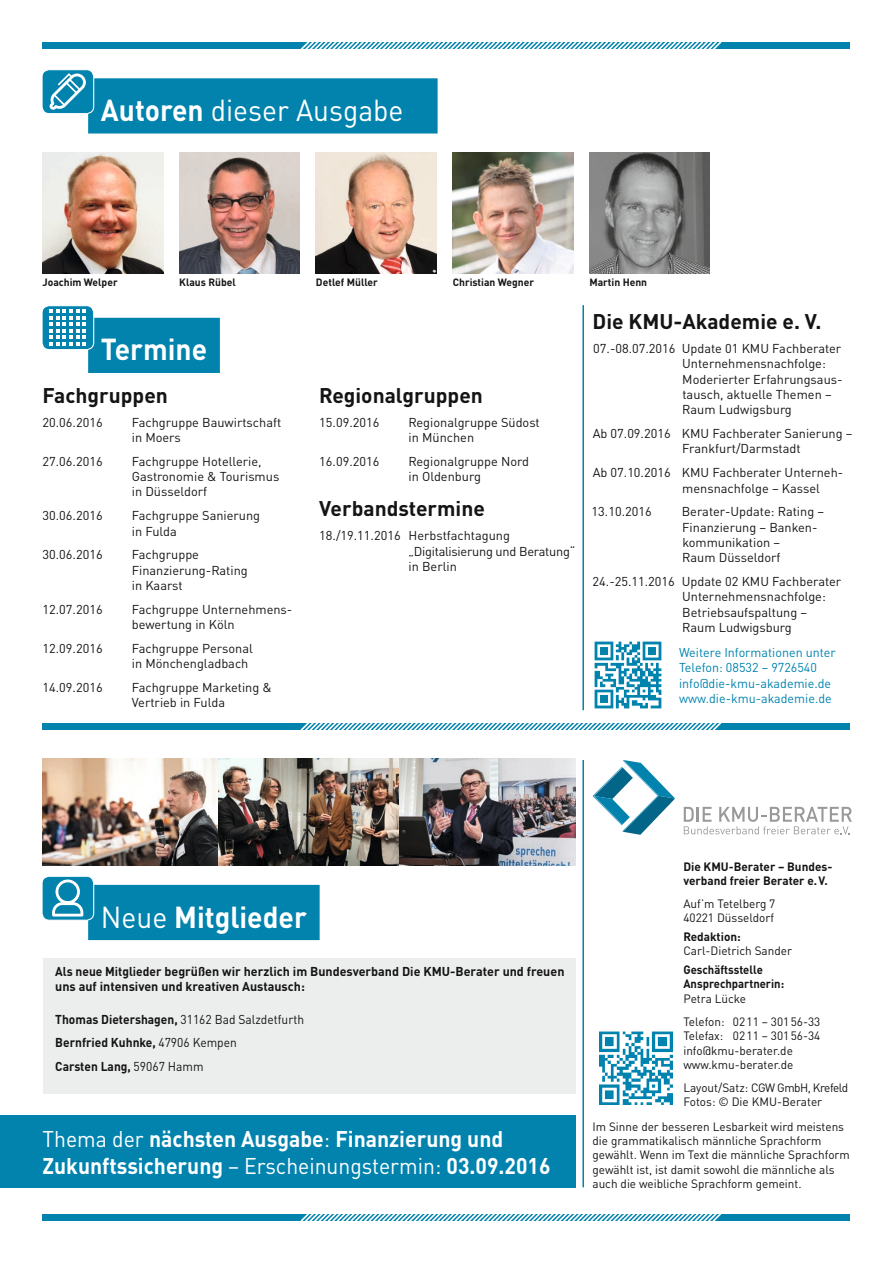
<style>
.page{position:relative;width:893px;height:1263px;background:#fff}
.page>*{position:absolute;margin:0;border:0;box-sizing:border-box;transform-origin:0 0}
.t1{font:700 30px "DINOT";color:#fff;scale:.94 1}
.t2{font:30px "DINOT";color:#fff;scale:.94 1}
.t3{font:700 22.5px/27px "DINOT";color:#fff;scale:.94 1}
.t4{font:700 21px "DINOT";color:#131413}
.t5{font:12.75px/15.3px "DINOT";color:#131413}
.t6{font:700 12.75px/23.5px "DINOT";color:#131413;scale:.94 1}
.t7{font:12.75px/15.3px "DINOT";color:#0183ae}
.t8{font:12px/14.4px "DINOT";color:#131413}
.t9{font:700 12px/14.4px "DINOT";color:#131413}
.t10{font:700 12px/14.4px "DINOT";color:#131413;scale:.94 1}
.t11{font:700 10.5px "DINOT";color:#131413}
.s1{font-weight:700}
.s2{font-weight:400}
</style>
<div class="page">
<div style="left:88px;top:318px;width:132px;height:55px;background:#0183ae"></div>
<img style="left:599px;top:1031px;width:74px;height:74px">
<svg style="left:684px;top:807px;width:168px;height:27px"></svg>
<svg style="left:592px;top:760px;width:83px;height:75px"></svg>
<hr style="left:582px;top:760px;width:2px;height:427px;background:#0183ae">
<hr style="left:582px;top:305px;width:2px;height:405px;background:#0183ae">
<div style="left:43px;top:43px;width:807px;height:6px;background:#0183ae"></div>
<svg style="left:300px;top:43px;width:421px;height:6px"></svg>
<div style="left:43px;top:723px;width:807px;height:6px;background:#0183ae"></div>
<svg style="left:301px;top:723px;width:421px;height:6px"></svg>
<div style="left:43px;top:1214px;width:807px;height:6px;background:#0183ae"></div>
<svg style="left:301px;top:1214px;width:421px;height:6px"></svg>
<img style="left:589px;top:152px;width:121px;height:122px">
<img style="left:43px;top:152px;width:120px;height:122px">
<div style="left:42px;top:306px;width:52px;height:44px;background:#0183ae;border-radius:7px"></div>
<div style="left:41px;top:305px;width:53px;height:45px;border:1px solid #fff;border-radius:7px"></div>
<svg style="left:50px;top:310px;width:36px;height:36px"></svg>
<div style="left:88px;top:78px;width:350px;height:56px;background:#0183ae"></div>
<div style="left:42px;top:70px;width:52px;height:44px;background:#0183ae;border-radius:7px"></div>
<div style="left:41px;top:69px;width:53px;height:45px;border:1px solid #fff;border-radius:7px"></div>
<svg style="left:49px;top:73px;width:37px;height:37px"></svg>
<div style="left:0;top:1115px;width:575px;height:73px;background:#0183ae"></div>
<div style="left:43px;top:958px;width:532px;height:136px;background:#eceded"></div>
<div style="left:88px;top:885px;width:232px;height:55px;background:#0183ae"></div>
<div style="left:42px;top:876px;width:52px;height:44px;background:#0183ae;border-radius:7px"></div>
<div style="left:41px;top:876px;width:53px;height:45px;border:1px solid #fff;border-radius:7px"></div>
<svg style="left:52px;top:879px;width:31px;height:37px"></svg>
<img style="left:179px;top:152px;width:121px;height:122px">
<img style="left:453px;top:152px;width:120px;height:122px">
<img style="left:316px;top:152px;width:120px;height:122px">
<img style="left:43px;top:759px;width:176px;height:106px">
<img style="left:398px;top:759px;width:177px;height:106px">
<img style="left:219px;top:759px;width:179px;height:106px">
<img style="left:594px;top:641px;width:68px;height:68px">
<h1 class="t2" style="left:101px;top:91px;width:323px"><span class="s1">Autoren</span> dieser Ausgabe</h1>
<p class="t11" style="left:179px;top:276px;width:58px">Klaus Rübel</p>
<p class="t11" style="left:316px;top:276px;width:63px">Detlef Müller</p>
<p class="t11" style="left:453px;top:276px;width:83px">Christian Wegner</p>
<p class="t11" style="left:43px;top:276px;width:77px">Joachim Welper</p>
<p class="t11" style="left:589px;top:276px;width:59px">Martin Henn</p>
<h1 class="t1" style="left:101px;top:330px;width:114px">Termine</h1>
<h3 class="t4" style="left:43px;top:382px;width:127px">Fachgruppen</h3>
<p class="t5" style="left:43px;top:414px;width:62px">20.06.2016</p>
<p class="t5" style="left:132px;top:414px;width:151px">Fachgruppe Bauwirtschaft in Moers</p>
<p class="t5" style="left:43px;top:453px;width:62px">27.06.2016</p>
<p class="t5" style="left:132px;top:453px;width:149px">Fachgruppe Hotellerie,<br>Gastronomie &amp; Tourismus in Düsseldorf</p>
<p class="t5" style="left:43px;top:508px;width:62px">30.06.2016</p>
<p class="t5" style="left:132px;top:508px;width:130px">Fachgruppe Sanierung in Fulda</p>
<p class="t5" style="left:43px;top:547px;width:62px">30.06.2016</p>
<p class="t5" style="left:132px;top:547px;width:117px">Fachgruppe<br>Finanzierung-Rating in Kaarst</p>
<p class="t5" style="left:43px;top:601px;width:62px">12.07.2016</p>
<p class="t5" style="left:132px;top:601px;width:162px">Fachgruppe Unternehmens&shy;bewertung in Köln</p>
<p class="t5" style="left:43px;top:640px;width:62px">12.09.2016</p>
<p class="t5" style="left:132px;top:640px;width:123px">Fachgruppe Personal in Mönchengladbach</p>
<p class="t5" style="left:43px;top:679px;width:62px">14.09.2016</p>
<p class="t5" style="left:132px;top:679px;width:142px">Fachgruppe Marketing &amp;<br>Vertrieb in Fulda</p>
<h3 class="t4" style="left:319px;top:382px;width:165px">Regionalgruppen</h3>
<p class="t5" style="left:319px;top:414px;width:62px">15.09.2016</p>
<p class="t5" style="left:409px;top:414px;width:133px">Regionalgruppe Südost in München</p>
<p class="t5" style="left:319px;top:453px;width:62px">16.09.2016</p>
<p class="t5" style="left:409px;top:453px;width:122px">Regionalgruppe Nord in Oldenburg</p>
<h3 class="t4" style="left:319px;top:495px;width:167px">Verbandstermine</h3>
<p class="t5" style="left:409px;top:528px;width:168px;text-indent:-89px">18./19.11.2016 Herbstfachtagung „Digitalisierung und Beratung“ in Berlin</p>
<h3 class="t4" style="left:592px;top:308px;width:230px">Die KMU-Akademie e. V.</h3>
<p class="t5" style="left:682px;top:341px;width:162px;text-indent:-89px">07.-08.07.2016 Update 01 KMU Fachberater<br>Unternehmensnachfolge:<br>Moderierter Erfahrungsaus&shy;tausch, aktuelle Themen –<br>Raum Ludwigsburg</p>
<p class="t5" style="left:682px;top:426px;width:172px;text-indent:-90px">Ab 07.09.2016 KMU Fachberater Sanierung –<br>Frankfurt/Darmstadt</p>
<p class="t5" style="left:682px;top:465px;width:163px;text-indent:-90px">Ab 07.10.2016 KMU Fachberater Unterneh&shy;mensnachfolge – Kassel</p>
<p class="t5" style="left:592px;top:504px;width:62px">13.10.2016</p>
<p class="t5" style="left:682px;top:504px;width:144px">Berater-Update: Rating –<br>Finanzierung – Banken&shy;kommunikation –<br>Raum Düsseldorf</p>
<p class="t5" style="left:682px;top:573px;width:161px;text-indent:-90px">24.-25.11.2016 Update 02 KMU Fachberater<br>Unternehmensnachfolge:<br>Betriebsaufspaltung –<br>Raum Ludwigsburg</p>
<p class="t7" style="left:679px;top:644px;width:158px">Weitere Informationen unter<br>Telefon: 08532 – 9726540 info@die-kmu-akademie.de www.die-kmu-akademie.de</p>
<h1 class="t1" style="left:101px;top:897px;width:221px"><span class="s2">Neue</span> Mitglieder</h1>
<p class="t6" style="left:55px;top:964px;width:543px;line-height:15px">Als neue Mitglieder begrüßen wir herzlich im Bundesverband Die KMU-Berater und freuen uns auf intensiven und kreativen Austausch:</p>
<p class="t6" style="left:55px;top:1007px;width:266px">Thomas Dietershagen, <span class="s2">31162 Bad Salzdetfurth<br></span>Bernfried Kuhnke, <span class="s2">47906 Kempen<br></span>Carsten Lang, <span class="s2">59067 Hamm</span></p>
<h2 class="t3" style="left:43px;top:1124px;width:542px"><span class="s2">Thema der</span> nächsten Ausgabe<span class="s2">:</span> Finanzierung und<br>Zukunftssicherung <span class="s2">– Erscheinungstermin:</span> 03.09.2016</h2>
<p class="t9" style="left:683px;top:859px;width:149px">Die KMU-Berater – Bundes&shy;verband freier Berater e.V.</p>
<p class="t8" style="left:683px;top:896px;width:94px">Auf’m Tetelberg 7<br>40221 Düsseldorf</p>
<p class="t9" style="left:683px;top:929px;width:59px">Redaktion:</p>
<p class="t8" style="left:683px;top:943px;width:110px">Carl-Dietrich Sander</p>
<p class="t10" style="left:683px;top:962px;width:109px">Geschäftsstelle<br>Ansprechpartnerin:</p>
<p class="t8" style="left:683px;top:987px;width:138px;line-height:23px">Petra Lücke<br>Telefon: 0211 – 30156-33</p>
<p class="t8" style="left:683px;top:1028px;width:138px">Telefax: 0211 – 30156-34 info@kmu-berater.de www.kmu-berater.de</p>
<p class="t8" style="left:683px;top:1080px;width:166px">Layout/Satz: CGW GmbH, Krefeld<br>Fotos: © Die KMU-Berater</p>
<p class="t8" style="left:592px;top:1119px;width:259px">Im Sinne der besseren Lesbarkeit wird meistens die grammatikalisch männliche Sprachform gewählt. Wenn im Text die männliche Sprachform gewählt ist, ist damit sowohl die männliche als auch die weibliche Sprachform gemeint.</p>
</div>
